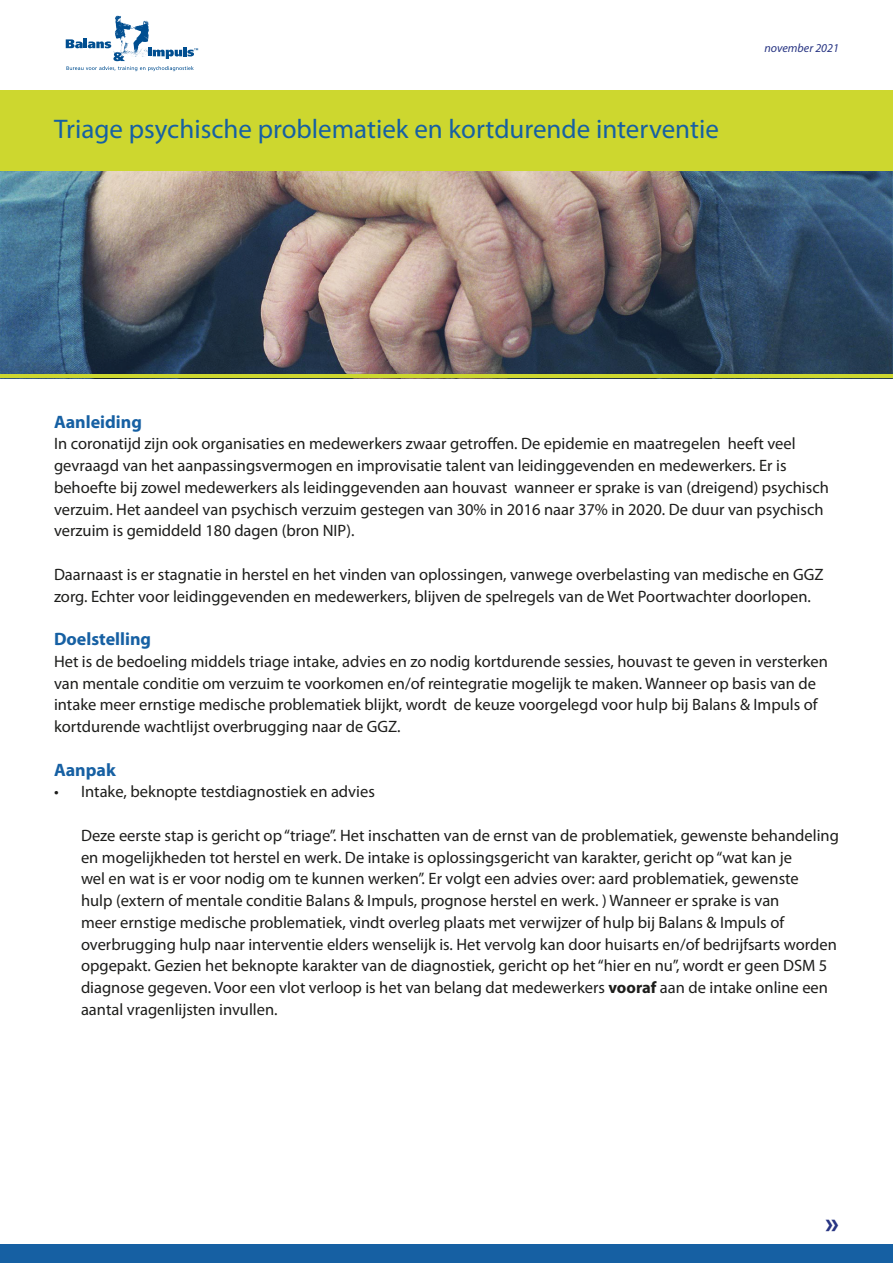
<style>
.page{position:relative;width:893px;height:1263px;background:#fff}
.page>*{position:absolute;margin:0;border:0;box-sizing:border-box;transform-origin:0 0}
.t1{font:700 30px "Myriad Pro";color:#283583}
.t2{font:27px "Myriad Pro";color:#1660a3}
.t3{font:700 18px "Myriad Pro";color:#1660a3}
.t4{font:16.5px/21.8px "Myriad Pro";color:#1d1d1b}
.t5{font:italic 12px "Myriad Pro";color:#283583}
.s1{font-weight:700}
</style>
<div class="page">
<div style="left:0;top:90px;width:893px;height:81px;background:#cdd72f"></div>
<img style="left:0;top:171px;width:893px;height:203px">
<hr style="left:0;top:374px;width:893px;height:4px;background:#cdd72f">
<img style="left:114px;top:15px;width:35px;height:24px">
<svg style="left:66px;top:39px;width:132px;height:32px"></svg>
<div style="left:0;top:1245px;width:893px;height:18px;background:#1660a3"></div>
<p class="t2" style="left:54px;top:112px;width:666px">Triage psychische problematiek en kortdurende interventie</p>
<p class="t5" style="left:764px;top:41px;width:76px">november 2021</p>
<p class="t3" style="left:54px;top:410px;width:89px">Aanleiding</p>
<p class="t4" style="left:54px;top:433px;width:776px">In coronatijd zijn ook organisaties en medewerkers zwaar getroffen. De epidemie en maatregelen heeft veel gevraagd van het aanpassingsvermogen en improvisatie talent van leidinggevenden en medewerkers. Er is behoefte bij zowel medewerkers als leidinggevenden aan houvast wanneer er sprake is van (dreigend) psychisch verzuim. Het aandeel van psychisch verzuim gestegen van 30% in 2016 naar 37% in 2020. De duur van psychisch verzuim is gemiddeld 180 dagen (bron NIP).</p>
<p class="t4" style="left:54px;top:563px;width:771px">Daarnaast is er stagnatie in herstel en het vinden van oplossingen, vanwege overbelasting van medische en GGZ zorg. Echter voor leidinggevenden en medewerkers, blijven de spelregels van de Wet Poortwachter doorlopen.</p>
<p class="t3" style="left:54px;top:627px;width:99px">Doelstelling</p>
<p class="t4" style="left:54px;top:650px;width:775px">Het is de bedoeling middels triage intake, advies en zo nodig kortdurende sessies, houvast te geven in versterken van mentale conditie om verzuim te voorkomen en/of reintegratie mogelijk te maken. Wanneer op basis van de intake meer ernstige medische problematiek blijkt, wordt de keuze voorgelegd voor hulp bij Balans &amp; Impuls of kortdurende wachtlijst overbrugging naar de GGZ.</p>
<p class="t3" style="left:54px;top:758px;width:63px">Aanpak</p>
<p class="t4" style="left:54px;top:781px;width:322px">• Intake, beknopte testdiagnostiek en advies</p>
<p class="t4" style="left:81px;top:824px;width:759px">Deze eerste stap is gericht op “triage”. Het inschatten van de ernst van de problematiek, gewenste behandeling en mogelijkheden tot herstel en werk. De intake is oplossingsgericht van karakter, gericht op “wat kan je<br>wel en wat is er voor nodig om te kunnen werken”. Er volgt een advies over: aard problematiek, gewenste<br>hulp (extern of mentale conditie Balans &amp; Impuls, prognose herstel en werk. ) Wanneer er sprake is van<br>meer ernstige medische problematiek, vindt overleg plaats met verwijzer of hulp bij Balans &amp; Impuls of overbrugging hulp naar interventie elders wenselijk is. Het vervolg kan door huisarts en/of bedrijfsarts worden opgepakt. Gezien het beknopte karakter van de diagnostiek, gericht op het “hier en nu”, wordt er geen DSM 5 diagnose gegeven. Voor een vlot verloop is het van belang dat medewerkers <span class="s1">vooraf</span> aan de intake online een aantal vragenlijsten invullen.</p>
<p class="t1" style="left:825px;top:1203px;width:15px">»</p>
</div>
